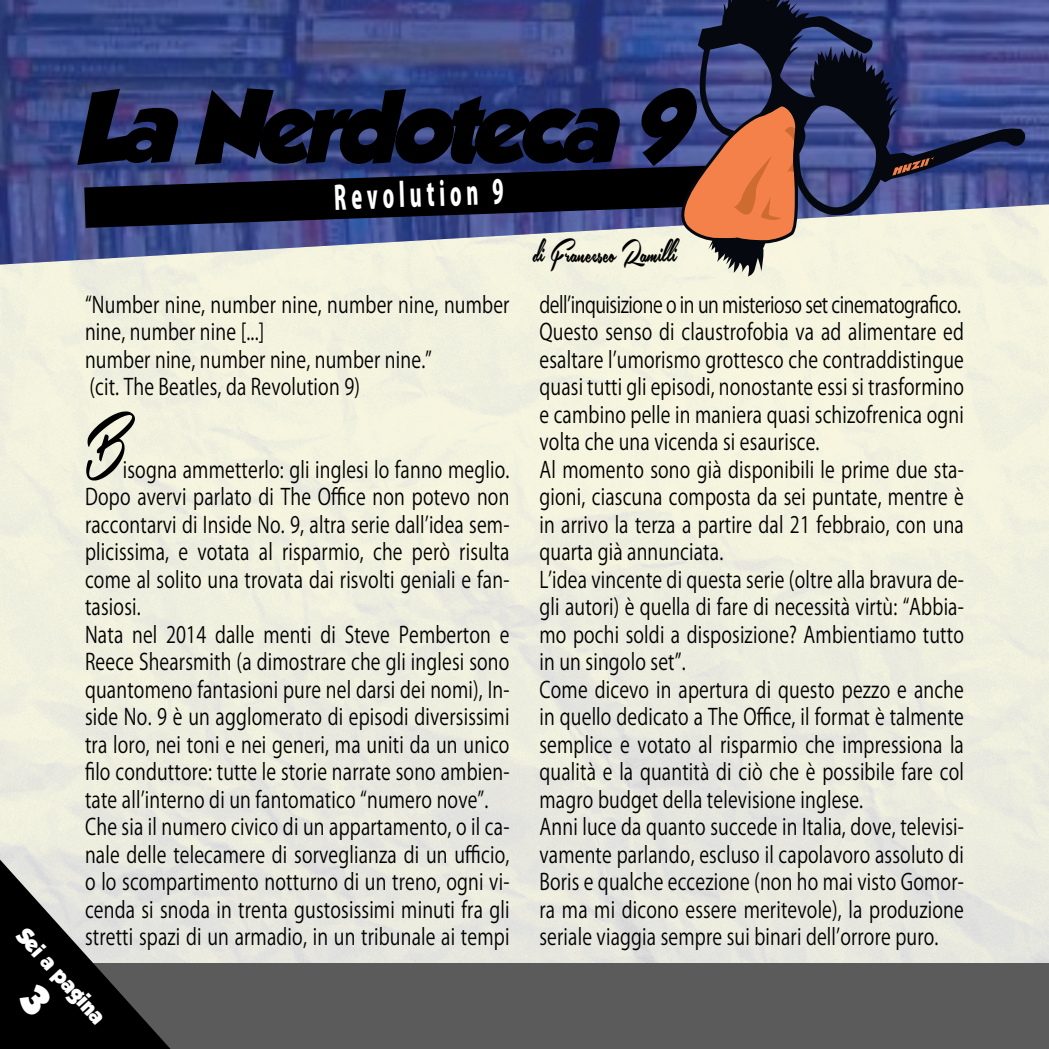
<style>
.page{position:relative;width:1049px;height:1049px;background:#fff}
.page>*{position:absolute;margin:0;border:0;box-sizing:border-box;transform-origin:0 0}
.t1{font:italic 90px "GROBOLD";color:#000}
.t2{font:90px "Southern Aire Personal Use Only";color:#000;scale:.6 1}
.t3{font:42.5px "Southern Aire Personal Use Only";letter-spacing:-.005em;color:#000;scale:.6 1}
.t4{font:800 32.5px "Koz Go Pr 6 N";color:#fff;scale:.6 1}
.t5{font:22.5px/27.5px "Koz Go Pr 6 N";letter-spacing:.01em;color:#000;scale:.8 1}
.t6{font:20px "GROBOLD";color:#fff}
</style>
<div class="page">
<img style="left:0;top:268px;width:1049px;height:696px">
<img style="left:0;top:0;width:1049px;height:268px">
<div style="left:0;top:964px;width:1049px;height:85px;background:#5b5b5b"></div>
<svg style="left:84px;top:103px;width:716px;height:173px;background:#575c7a"></svg>
<svg style="left:697px;top:0;width:330px;height:219px;background:#514b70"></svg>
<svg style="left:892px;top:156px;width:42px;height:20px"></svg>
<svg style="left:0;top:859px;width:170px;height:190px;background:#626261"></svg>
<h1 class="t1" style="left:73px;top:74px;width:635px">LaNerdoteca9</h1>
<h3 class="t4" style="left:333px;top:179px;width:284px;rotate:-2deg">Revolution 9</h3>
<p class="t5" style="left:85px;top:291px;width:532px">“Number nine, number nine, number nine, number nine, number nine [...]<br>number nine, number nine, number nine.”<br>(cit. The Beatles, da Revolution 9)</p>
<h1 class="t2" style="left:85px;top:393px;width:73px">B</h1>
<p class="t5" style="left:85px;top:456px;width:532px;text-indent:38px">isogna ammetterlo: gli inglesi lo fanno meglio.<br>Dopo avervi parlato di The Office non potevo non raccontarvi di Inside No. 9, altra serie dall’idea sem&shy;plicissima, e votata al risparmio, che però risulta come al solito una trovata dai risvolti geniali e fan&shy;tasiosi.<br>Nata nel 2014 dalle menti di Steve Pemberton e Reece Shearsmith (a dimostrare che gli inglesi sono quantomeno fantasioni pure nel darsi dei nomi), In&shy;side No. 9 è un agglomerato di episodi diversissimi tra loro, nei toni e nei generi, ma uniti da un unico filo conduttore: tutte le storie narrate sono ambien&shy;tate all’interno di un fantomatico “numero nove”.<br>Che sia il numero civico di un appartamento, o il ca&shy;nale delle telecamere di sorveglianza di un ufficio, o lo scompartimento notturno di un treno, ogni vi&shy;cenda si snoda in trenta gustosissimi minuti fra gli stretti spazi di un armadio, in un tribunale ai tempi</p>
<p class="t6" style="left:30px;top:923px;width:122px;rotate:48deg">Sei a pagina</p>
<h2 class="t3" style="left:533px;top:231px;width:246px">di Francesco Ramilli</h2>
<p class="t5" style="left:539px;top:291px;width:532px">dell’inquisizione o in un misterioso set cinematografico.<br>Questo senso di claustrofobia va ad alimentare ed esaltare l’umorismo grottesco che contraddistingue quasi tutti gli episodi, nonostante essi si trasformino e cambino pelle in maniera quasi schizofrenica ogni volta che una vicenda si esaurisce.<br>Al momento sono già disponibili le prime due sta&shy;gioni, ciascuna composta da sei puntate, mentre è in arrivo la terza a partire dal 21 febbraio, con una quarta già annunciata.<br>L’idea vincente di questa serie (oltre alla bravura de&shy;gli autori) è quella di fare di necessità virtù: “Abbia&shy;mo pochi soldi a disposizione? Ambientiamo tutto in un singolo set”.<br>Come dicevo in apertura di questo pezzo e anche in quello dedicato a The Office, il format è talmente semplice e votato al risparmio che impressiona la qualità e la quantità di ciò che è possibile fare col magro budget della televisione inglese.<br>Anni luce da quanto succede in Italia, dove, televisi&shy;vamente parlando, escluso il capolavoro assoluto di Boris e qualche eccezione (non ho mai visto Gomor&shy;ra ma mi dicono essere meritevole), la produzione seriale viaggia sempre sui binari dell’orrore puro.</p>
</div>
